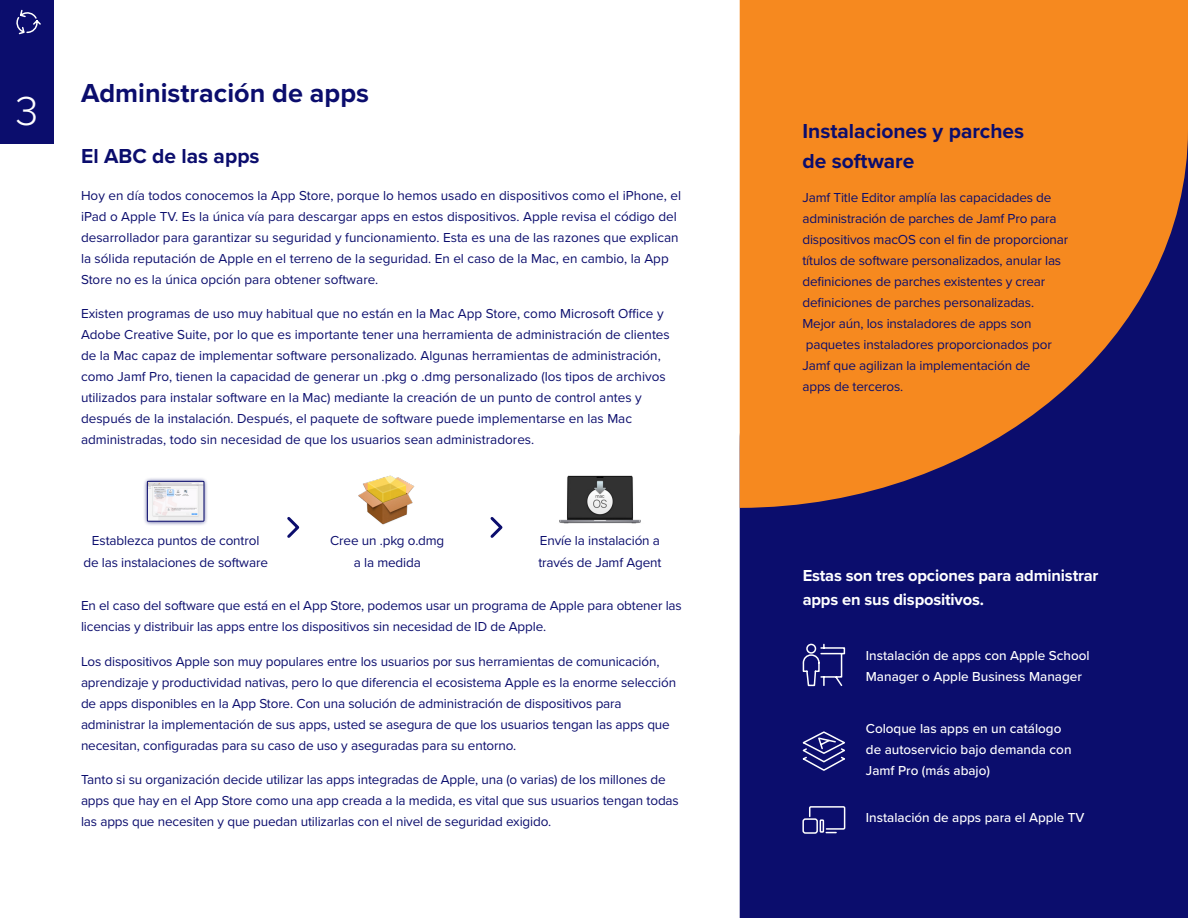
<style>
.page{position:relative;width:1188px;height:918px;background:#fff}
.page>*{position:absolute;margin:0;border:0;box-sizing:border-box;transform-origin:0 0}
.t1{font:300 42px "Proxima Nova";color:#fff}
.t2{font:700 27px "Proxima Nova";color:#0b0d6d}
.t3{font:700 21px/30px "Proxima Nova";color:#0b0d6d}
.t4{font:700 16.5px/24px "Proxima Nova";letter-spacing:-.01em;color:#fff}
.t5{font:13.5px/21px "Proxima Nova";letter-spacing:-.01em;color:#0b0d6d}
.t6{font:500 13.5px/21px "Proxima Nova";color:#fff}
</style>
<div class="page">
<div style="left:740px;top:508px;width:448px;height:410px;background:#0b0d6d"></div>
<svg style="left:740px;top:0;width:448px;height:508px;background:#d87928"></svg>
<div style="left:0;top:0;width:54px;height:144px;background:#0b0d6d"></div>
<svg style="left:16px;top:9px;width:25px;height:26px"></svg>
<div style="left:143px;top:477px;width:66px;height:49px;background:#0b0d6d;opacity:.75"></div>
<img style="left:149px;top:483px;width:53px;height:36px">
<div style="left:147px;top:481px;width:57px;height:40px;border:1px solid #0b0d6d"></div>
<img style="left:359px;top:475px;width:56px;height:50px">
<svg style="left:490px;top:517px;width:13px;height:21px"></svg>
<svg style="left:287px;top:517px;width:13px;height:21px"></svg>
<svg style="left:802px;top:643px;width:44px;height:44px;background:#363786"></svg>
<svg style="left:802px;top:805px;width:44px;height:30px"></svg>
<svg style="left:802px;top:730px;width:44px;height:42px;background:#393a88"></svg>
<img style="left:559px;top:475px;width:82px;height:49px">
<h1 class="t1" style="left:16px;top:79px;width:24px">3</h1>
<h2 class="t2" style="left:81px;top:73px;width:290px">Administración de apps</h2>
<h3 class="t3" style="left:81px;top:140px;width:180px">El ABC de las apps</h3>
<p class="t5" style="left:81px;top:184px;width:602px">Hoy en día todos conocemos la App Store, porque lo hemos usado en dispositivos como el iPhone, el iPad o Apple TV. Es la única vía para descargar apps en estos dispositivos. Apple revisa el código del desarrollador para garantizar su seguridad y funcionamiento. Esta es una de las razones que explican la sólida reputación de Apple en el terreno de la seguridad. En el caso de la Mac, en cambio, la App Store no es la única opción para obtener software.</p>
<p class="t5" style="left:81px;top:303px;width:590px">Existen programas de uso muy habitual que no están en la Mac App Store, como Microsoft Office y Adobe Creative Suite, por lo que es importante tener una herramienta de administración de clientes de la Mac capaz de implementar software personalizado. Algunas herramientas de administración, como Jamf Pro, tienen la capacidad de generar un .pkg o .dmg personalizado (los tipos de archivos utilizados para instalar software en la Mac) mediante la creación de un punto de control antes y después de la instalación. Después, el paquete de software puede implementarse en las Mac administradas, todo sin necesidad de que los usuarios sean administradores.</p>
<p class="t5" style="left:83px;top:530px;width:186px;text-align:center">Establezca puntos de control de las instalaciones de software</p>
<p class="t5" style="left:330px;top:530px;width:116px;text-align:center">Cree un .pkg o.dmg a la medida</p>
<p class="t5" style="left:538px;top:530px;width:125px">Envíe la instalación a través de Jamf Agent</p>
<p class="t5" style="left:81px;top:595px;width:602px">En el caso del software que está en el App Store, podemos usar un programa de Apple para obtener las licencias y distribuir las apps entre los dispositivos sin necesidad de ID de Apple.</p>
<p class="t5" style="left:81px;top:650px;width:597px">Los dispositivos Apple son muy populares entre los usuarios por sus herramientas de comunicación, aprendizaje y productividad nativas, pero lo que diferencia el ecosistema Apple es la enorme selección de apps disponibles en la App Store. Con una solución de administración de dispositivos para administrar la implementación de sus apps, usted se asegura de que los usuarios tengan las apps que necesitan, configuradas para su caso de uso y aseguradas para su entorno.</p>
<p class="t5" style="left:81px;top:769px;width:599px">Tanto si su organización decide utilizar las apps integradas de Apple, una (o varias) de los millones de apps que hay en el App Store como una app creada a la medida, es vital que sus usuarios tengan todas las apps que necesiten y que puedan utilizarlas con el nivel de seguridad exigido.</p>
<h3 class="t3" style="left:802px;top:115px;width:223px">Instalaciones y parches de software</h3>
<p class="t5" style="left:802px;top:186px;width:267px">Jamf Title Editor amplía las capacidades de administración de parches de Jamf Pro para dispositivos macOS con el fin de proporcionar títulos de software personalizados, anular las definiciones de parches existentes y crear definiciones de parches personalizadas.<br>Mejor aún, los instaladores de apps son paquetes instaladores proporcionados por Jamf que agilizan la implementación de<br>apps de terceros.</p>
<p class="t4" style="left:803px;top:563px;width:297px">Estas son tres opciones para administrar apps en sus dispositivos.</p>
<p class="t6" style="left:866px;top:644px;width:225px">Instalación de apps con Apple School<br>Manager o Apple Business Manager</p>
<p class="t6" style="left:866px;top:718px;width:207px">Coloque las apps en un catálogo de autoservicio bajo demanda con<br>Jamf Pro (más abajo)</p>
<p class="t6" style="left:866px;top:807px;width:220px">Instalación de apps para el Apple TV</p>
</div>
